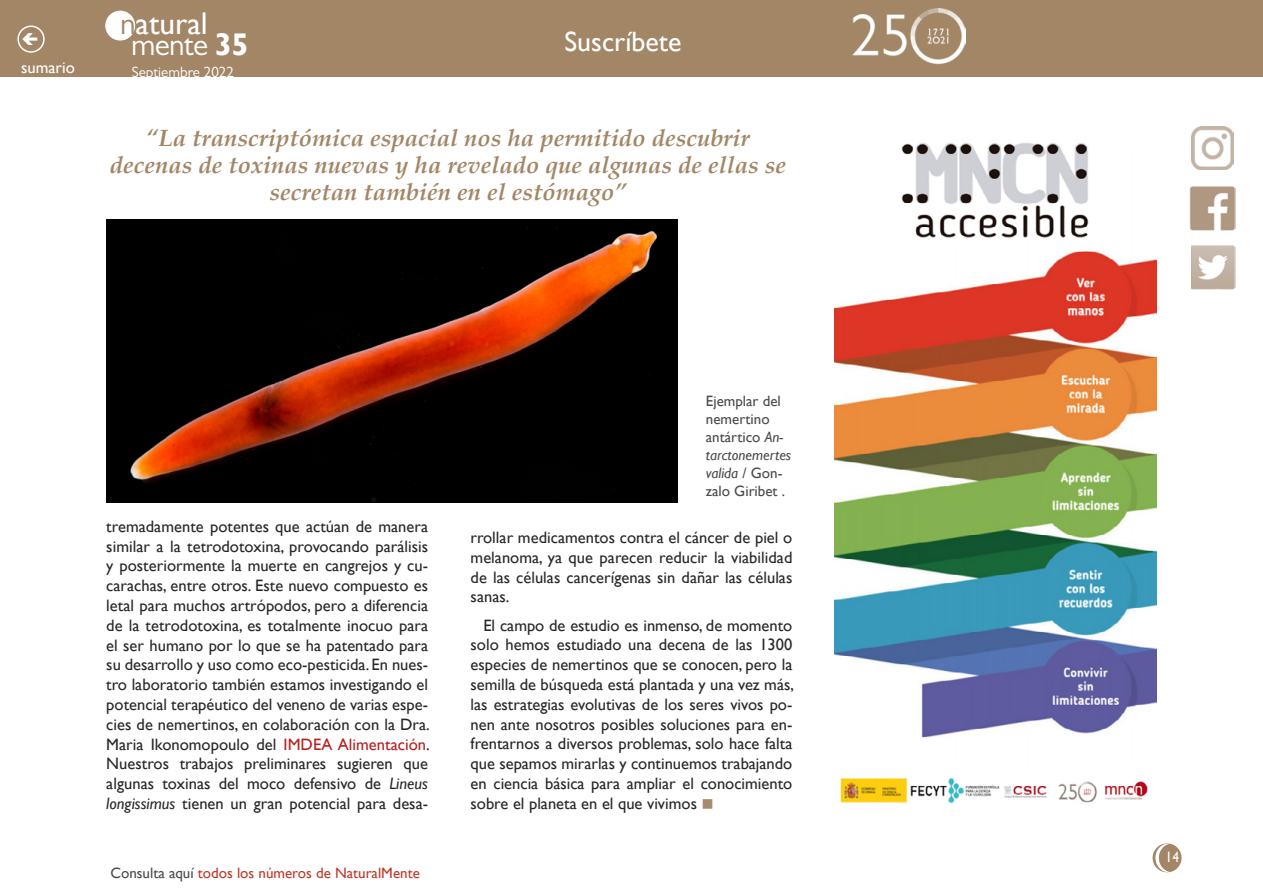
<style>
.page{position:relative;width:1263px;height:893px;background:#fff}
.page>*{position:absolute;margin:0;border:0;box-sizing:border-box;transform-origin:0 0}
.t1{font:31.35px "Gill Sans";color:#fff}
.t2{font:31.35px "Gill Sans MT Pro";letter-spacing:-.02em;color:#fff}
.t3{font:27.9px "Gill Sans";color:#fff}
.t4{font:italic 700 24px/27px "Palatino";color:#a28666;text-align:center}
.t5{font:16.5px/19.8px "Gill Sans";color:#282829;text-align:justify}
.t6{font:16.5px "Gill Sans";color:#fff}
.t7{font:15px/18px "Gill Sans";color:#4b4b4d}
.t8{font:15px "Gill Sans";color:#bd392b}
.t9{font:15px "Gill Sans MT Pro";color:#fff}
.t10{font:15px "Gill Sans";color:#fff;scale:.9 1}
.s1{font-family:"Gill Sans MT Pro";color:#a28666}
.s2{font-family:"Gill Sans";font-weight:700}
.s3{font-style:italic}
.s4{color:#b61f1f}
.s5{color:#a78b6c}
.s6{color:#4b4b4d}
</style>
<div class="page">
<div style="left:1153px;top:844px;width:28px;height:28px;background:#a28666;border-radius:50%"></div>
<div style="left:1152px;top:843px;width:29px;height:29px;border:2px solid #a28666;border-radius:50%"></div>
<div style="left:0;top:0;width:1263px;height:77px;background:#a28666"></div>
<div style="left:106px;top:11px;width:29px;height:29px;background:#fff;border-radius:50%"></div>
<div style="left:105px;top:11px;width:30px;height:30px;border:1px solid #fff;border-radius:50%"></div>
<svg style="left:1155px;top:843px;width:15px;height:29px"></svg>
<div style="left:17px;top:26px;width:28px;height:27px;border:2px solid #fff;border-radius:50%"></div>
<img style="left:1190px;top:186px;width:45px;height:44px">
<img style="left:1191px;top:246px;width:44px;height:44px">
<img style="left:1191px;top:127px;width:42px;height:42px">
<img style="left:853px;top:9px;width:112px;height:55px">
<img style="left:106px;top:220px;width:571px;height:283px">
<img style="left:835px;top:143px;width:321px;height:661px">
<p class="t6" style="left:21px;top:58px;width:55px">sumario</p>
<h1 class="t1" style="left:120px;top:5px;width:89px"><span class="s1">n</span>atural</h1>
<h1 class="t2" style="left:131px;top:26px;width:119px">mente <span class="s2">35</span></h1>
<p class="t9" style="left:132px;top:63px;width:104px">Septiembre 2022</p>
<h2 class="t3" style="left:564px;top:25px;width:118px">Suscríbete</h2>
<h3 class="t4" style="left:110px;top:125px;width:678px">“La transcriptómica espacial nos ha permitido descubrir decenas de toxinas nuevas y ha revelado que algunas de ellas se secretan también en el estómago”</h3>
<p class="t7" style="left:706px;top:392px;width:87px">Ejemplar del nemertino antártico <span class="s3">An&shy;tarctonemertes valida</span> / Gon&shy;zalo Giribet .</p>
<p class="t5" style="left:106px;top:517px;width:325px">tremadamente potentes que actúan de manera similar a la tetrodotoxina, provocando parálisis y posteriormente la muerte en cangrejos y cu&shy;carachas, entre otros. Este nuevo compuesto es letal para muchos artrópodos, pero a diferencia de la tetrodotoxina, es totalmente inocuo para el ser humano por lo que se ha patentado para su desarrollo y uso como eco-pesticida. En nues&shy;tro laboratorio también estamos investigando el potencial terapéutico del veneno de varias espe&shy;cies de nemertinos, en colaboración con la Dra.<br>Maria Ikonomopoulo del <span class="s4">IMDEA Alimentación</span>.<br>Nuestros trabajos preliminares sugieren que algunas toxinas del moco defensivo de <span class="s3">Lineus longissimus</span> tienen un gran potencial para desa-</p>
<p class="t5" style="left:471px;top:528px;width:323px">rrollar medicamentos contra el cáncer de piel o melanoma, ya que parecen reducir la viabilidad de las células cancerígenas sin dañar las células sanas.</p>
<p class="t5" style="left:471px;top:615px;width:325px;text-indent:13px">El campo de estudio es inmenso, de momento solo hemos estudiado una decena de las 1300 especies de nemertinos que se conocen, pero la semilla de búsqueda está plantada y una vez más, las estrategias evolutivas de los seres vivos po&shy;nen ante nosotros posibles soluciones para en&shy;frentarnos a diversos problemas, solo hace falta que sepamos mirarlas y continuemos trabajando en ciencia básica para ampliar el conocimiento sobre el planeta en el que vivimos <span class="s5">■</span></p>
<p class="t8" style="left:110px;top:864px;width:311px"><span class="s6">Consulta aquí</span> todos los números de NaturalMente</p>
<p class="t10" style="left:1165px;top:849px;width:16px">14</p>
</div>
